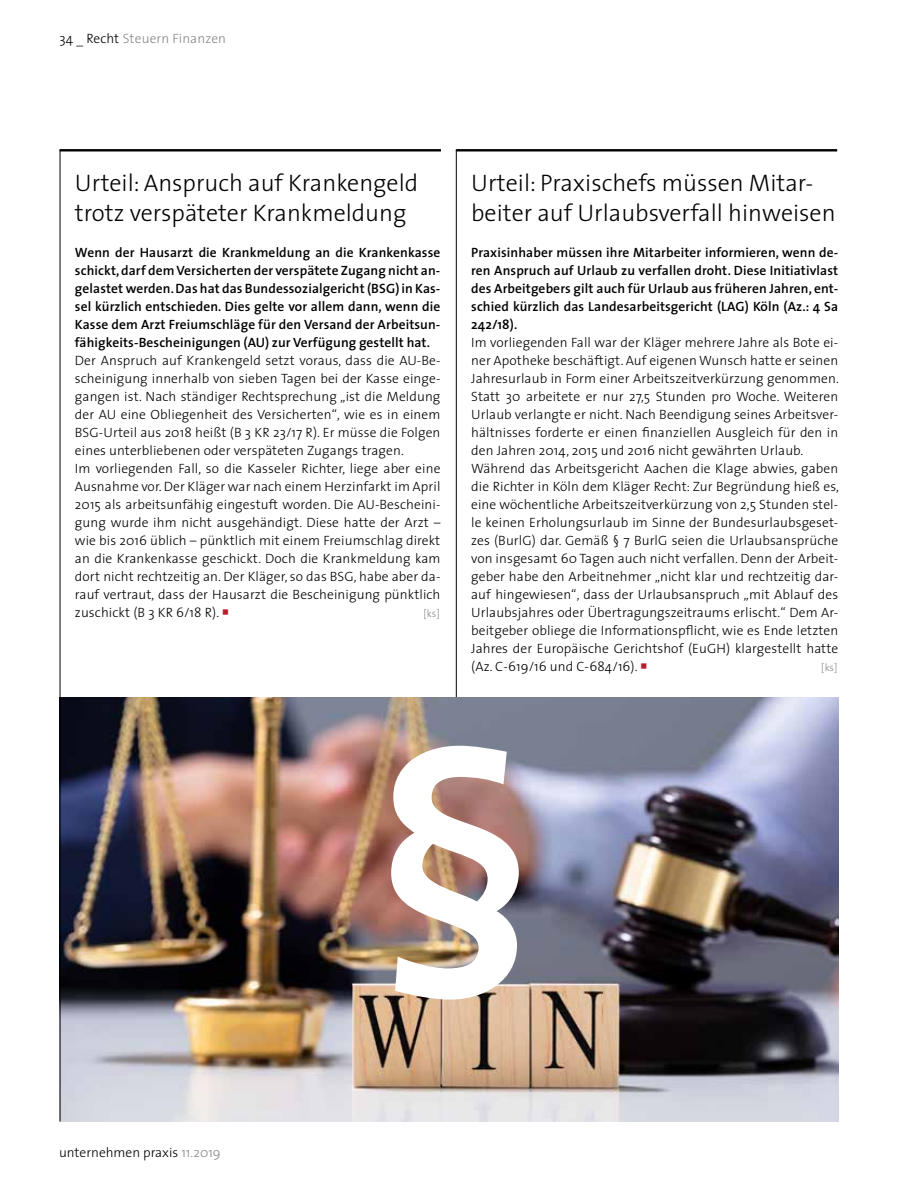
<style>
.page{position:relative;width:915px;height:1191px;background:#fff}
.page>*{position:absolute;margin:0;border:0;box-sizing:border-box;transform-origin:0 0}
.t1{font:700 300px "Frutiger";color:#fff}
.t2{font:300 24px/30px "The Sans";color:#000}
.t3{font:300 13.5px/18px "The Sans";letter-spacing:.01em;color:#000}
.t4{font:600 13.5px/18px "The Sans";letter-spacing:.01em;color:#000;text-align:justify}
.t5{font:300 13.5px "The Sans";letter-spacing:.01em;color:#878787}
.t6{font:300 10.5px "The Sans";color:#878787}
.s1{color:#000}
.s2{color:#b61f29}
.s3{color:#878787}
</style>
<div class="page">
<hr style="left:455px;top:149px;width:381px;height:2px;background:#000">
<hr style="left:455px;top:150px;width:1px;height:971px;background:#000">
<img style="left:61px;top:697px;width:777px;height:424px">
<hr style="left:60px;top:149px;width:381px;height:2px;background:#000">
<hr style="left:60px;top:150px;width:1px;height:971px;background:#000">
<p class="t5" style="left:60px;top:27px;width:168px"><span class="s1">34 _ Recht</span> Steuern Finanzen</p>
<h2 class="t2" style="left:75px;top:167px;width:344px">Urteil: Anspruch auf Krankengeld trotz verspäteter Krankmeldung</h2>
<p class="t4" style="left:75px;top:243px;width:367px">Wenn der Hausarzt die Krankmeldung an die Krankenkasse schickt, darf dem Versicherten der verspätete Zugang nicht an&shy;gelastet werden. Das hat das Bundessozialgericht (BSG) in Kas&shy;sel kürzlich entschieden. Dies gelte vor allem dann, wenn die Kasse dem Arzt Freiumschläge für den Versand der Arbeitsun&shy;fähigkeits-Bescheinigungen (AU) zur Verfügung gestellt hat.</p>
<p class="t3" style="left:75px;top:351px;width:367px">Der Anspruch auf Krankengeld setzt voraus, dass die AU-Be&shy;scheinigung innerhalb von sieben Tagen bei der Kasse einge&shy;gangen ist. Nach ständiger Rechtsprechung „ist die Meldung der AU eine Obliegenheit des Versicherten“, wie es in einem BSG-Urteil aus 2018 heißt (B 3 KR 23/17 R). Er müsse die Folgen eines unterbliebenen oder verspäteten Zugangs tragen.<br>Im vorliegenden Fall, so die Kasseler Richter, liege aber eine Ausnahme vor. Der Kläger war nach einem Herzinfarkt im April 2015 als arbeitsunfähig eingestuft worden. Die AU-Bescheini&shy;gung wurde ihm nicht ausgehändigt. Diese hatte der Arzt – wie bis 2016 üblich – pünktlich mit einem Freiumschlag direkt an die Krankenkasse geschickt. Doch die Krankmeldung kam dort nicht rechtzeitig an. Der Kläger, so das BSG, habe aber da&shy;rauf vertraut, dass der Hausarzt die Bescheinigung pünktlich zuschickt (B 3 KR 6/18 R). <span class="s2">○</span></p>
<p class="t6" style="left:423px;top:605px;width:18px">[ks]</p>
<h2 class="t2" style="left:471px;top:167px;width:366px">Urteil: Praxischefs müssen Mitar&shy;beiter auf Urlaubsverfall hinweisen</h2>
<p class="t4" style="left:471px;top:243px;width:368px">Praxisinhaber müssen ihre Mitarbeiter informieren, wenn de&shy;ren Anspruch auf Urlaub zu verfallen droht. Diese Initiativlast des Arbeitgebers gilt auch für Urlaub aus früheren Jahren, ent&shy;schied kürzlich das Landesarbeitsgericht (LAG) Köln (Az.: 4 Sa 242/18).</p>
<p class="t3" style="left:471px;top:333px;width:369px">Im vorliegenden Fall war der Kläger mehrere Jahre als Bote ei&shy;ner Apotheke beschäftigt. Auf eigenen Wunsch hatte er seinen Jahresurlaub in Form einer Arbeitszeitverkürzung genommen.<br>Statt 30 arbeitete er nur 27,5 Stunden pro Woche. Weiteren Urlaub verlangte er nicht. Nach Beendigung seines Arbeitsver&shy;hältnisses forderte er einen finanziellen Ausgleich für den in den Jahren 2014, 2015 und 2016 nicht gewährten Urlaub.<br>Während das Arbeitsgericht Aachen die Klage abwies, gaben die Richter in Köln dem Kläger Recht: Zur Begründung hieß es, eine wöchentliche Arbeitszeitverkürzung von 2,5 Stunden stel&shy;le keinen Erholungsurlaub im Sinne der Bundesurlaubsgeset&shy;zes (BurlG) dar. Gemäß § 7 BurlG seien die Urlaubsansprüche von insgesamt 60 Tagen auch nicht verfallen. Denn der Arbeit&shy;geber habe den Arbeitnehmer „nicht klar und rechtzeitig dar&shy;auf hingewiesen“, dass der Urlaubsanspruch „mit Ablauf des Urlaubsjahres oder Übertragungszeitraums erlischt.“ Dem Ar&shy;beitgeber obliege die Informationspflicht, wie es Ende letzten Jahres der Europäische Gerichtshof (EuGH) klargestellt hatte (Az. C-619/16 und C-684/16). <span class="s2">○</span></p>
<p class="t6" style="left:821px;top:659px;width:18px">[ks]</p>
<p class="t3" style="left:59px;top:1143px;width:163px">unternehmen praxis <span class="s3">11.2019</span></p>
<h1 class="t1" style="left:371px;top:678px;width:168px">§</h1>
</div>
